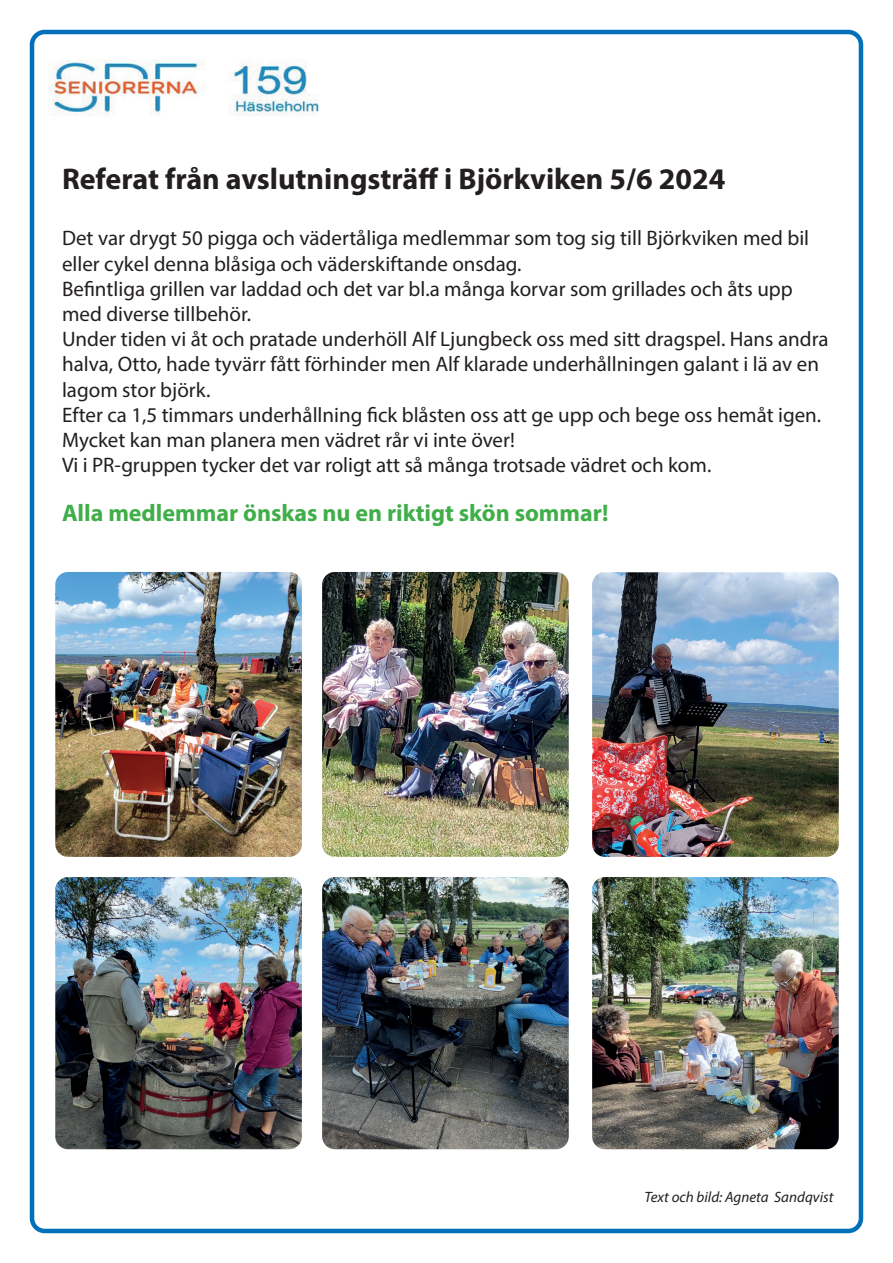
<style>
.page{position:relative;width:893px;height:1263px;background:#fff}
.page>*{position:absolute;margin:0;border:0;box-sizing:border-box;transform-origin:0 0}
.t1{font:700 30px "Myriad Pro";color:#231f20}
.t2{font:700 24px "Myriad Pro";color:#40ae49}
.t3{font:21px/25.2px "Myriad Pro";color:#231f20}
.t4{font:italic 15px "Myriad Pro";color:#231f20}
</style>
<div class="page">
<div style="left:30px;top:30px;width:833px;height:1203px;border:4px solid #0070ba;border-radius:13px"></div>
<img style="left:49px;top:60px;width:270px;height:56px">
<img style="left:55px;top:572px;width:247px;height:285px">
<img style="left:322px;top:572px;width:247px;height:285px">
<img style="left:592px;top:572px;width:247px;height:285px">
<img style="left:55px;top:877px;width:247px;height:272px">
<img style="left:322px;top:877px;width:247px;height:272px">
<img style="left:592px;top:877px;width:247px;height:272px">
<h1 class="t1" style="left:62px;top:159px;width:665px">Referat från avslutningsträff i Björkviken 5/6 2024</h1>
<p class="t3" style="left:62px;top:225px;width:768px">Det var drygt 50 pigga och vädertåliga medlemmar som tog sig till Björkviken med bil eller cykel denna blåsiga och väderskiftande onsdag.<br>Befintliga grillen var laddad och det var bl.a många korvar som grillades och åts upp med diverse tillbehör.<br>Under tiden vi åt och pratade underhöll Alf Ljungbeck oss med sitt dragspel. Hans andra halva, Otto, hade tyvärr fått förhinder men Alf klarade underhållningen galant i lä av en lagom stor björk.<br>Efter ca 1,5 timmars underhållning fick blåsten oss att ge upp och bege oss hemåt igen.<br>Mycket kan man planera men vädret rår vi inte över!<br>Vi i PR-gruppen tycker det var roligt att så många trotsade vädret och kom.</p>
<p class="t2" style="left:62px;top:498px;width:548px">Alla medlemmar önskas nu en riktigt skön sommar!</p>
<p class="t4" style="left:644px;top:1188px;width:190px">Text och bild: Agneta Sandqvist</p>
</div>
